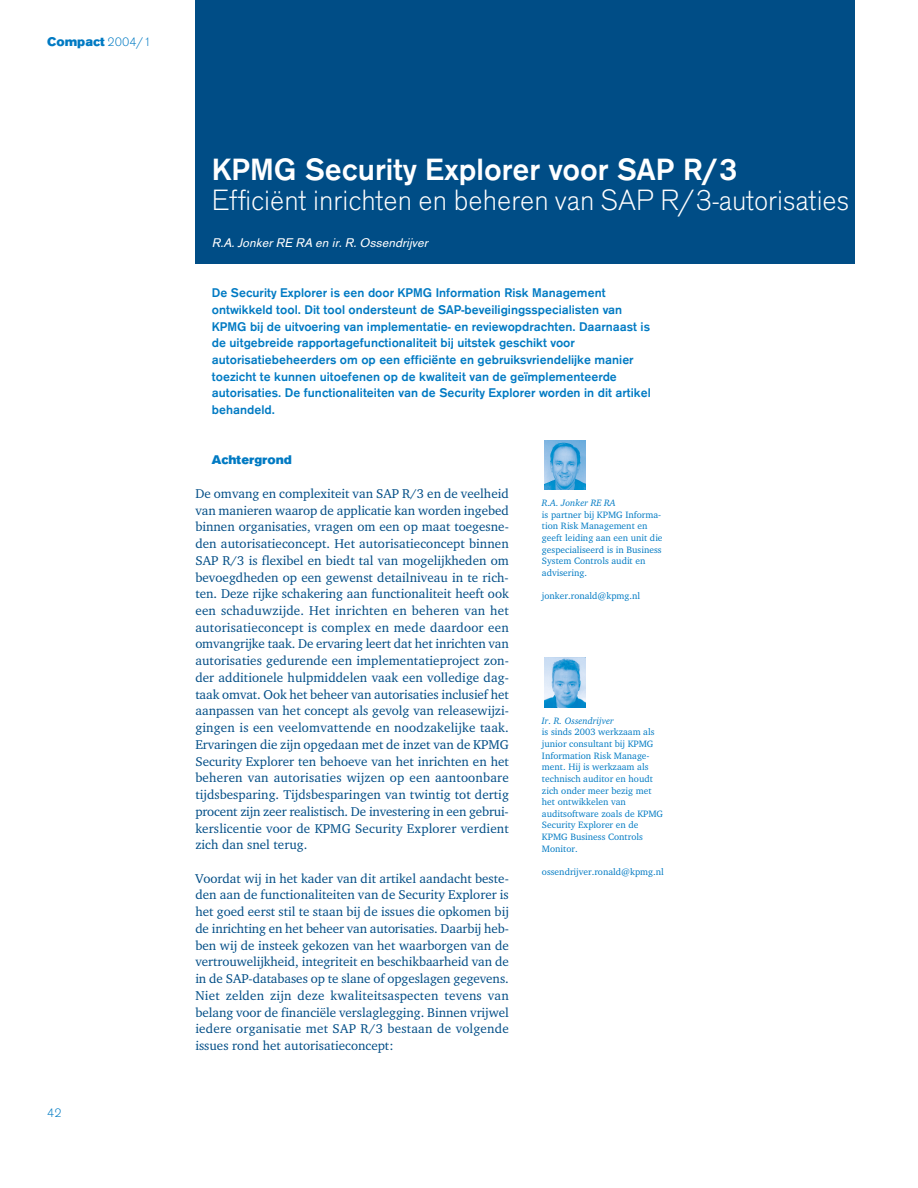
<style>
.page{position:relative;width:918px;height:1188px;background:#fff}
.page>*{position:absolute;margin:0;border:0;box-sizing:border-box;transform-origin:0 0}
.t1{font:500 31.95px "Accius T";color:#fff}
.t2{font:300 30.6px "Accius T";color:#fff}
.t3{font:13.05px/16.8px "Charter BT";letter-spacing:.01em;color:#004d86;text-align:justify}
.t4{font:500 13.05px/16.8px "Accius T";color:#007ac3}
.t5{font:italic 13.05px "Accius T";color:#fff}
.t6{font:900 13.05px "Accius T";color:#007ac3}
.t7{font:300 13.05px "Accius T";color:#007ac3}
.t8{font:9.45px/11.7px "Charter BT";color:#007ac3}
.t9{font:italic 9.45px "Charter BT";color:#007ac3}
.s1{font-weight:300}
</style>
<div class="page">
<div style="left:196px;top:0;width:659px;height:264px;background:#004d86"></div>
<img style="left:544px;top:440px;width:41px;height:50px">
<img style="left:544px;top:658px;width:41px;height:49px">
<p class="t6" style="left:47px;top:37px;width:106px">Compact <span class="s1">2004/1</span></p>
<p class="t7" style="left:47px;top:1108px;width:16px">42</p>
<h1 class="t1" style="left:212px;top:158px;width:528px">KPMG Security Explorer voor SAP R/3</h1>
<h2 class="t2" style="left:212px;top:189px;width:639px">Efficiënt inrichten en beheren van SAP R/3-autorisaties</h2>
<p class="t5" style="left:212px;top:238px;width:220px">R.A. Jonker RE RA en ir. R. Ossendrijver</p>
<p class="t4" style="left:212px;top:285px;width:440px">De Security Explorer is een door KPMG Information Risk Management ontwikkeld tool. Dit tool ondersteunt de SAP-beveiligingsspecialisten van KPMG bij de uitvoering van implementatie- en reviewopdrachten. Daarnaast is de uitgebreide rapportagefunctionaliteit bij uitstek geschikt voor autorisatiebeheerders om op een efficiënte en gebruiksvriendelijke manier toezicht te kunnen uitoefenen op de kwaliteit van de geïmplementeerde autorisaties. De functionaliteiten van de Security Explorer worden in dit artikel behandeld.</p>
<p class="t6" style="left:212px;top:456px;width:82px">Achtergrond</p>
<p class="t3" style="left:195px;top:486px;width:315px">De omvang en complexiteit van SAP R/3 en de veelheid van manieren waarop de applicatie kan worden ingebed binnen organisaties, vragen om een op maat toegesne&shy;den autorisatieconcept. Het autorisatieconcept binnen SAP R/3 is flexibel en biedt tal van mogelijkheden om bevoegdheden op een gewenst detailniveau in te rich&shy;ten. Deze rijke schakering aan functionaliteit heeft ook een schaduwzijde. Het inrichten en beheren van het autorisatieconcept is complex en mede daardoor een omvangrijke taak. De ervaring leert dat het inrichten van autorisaties gedurende een implementatieproject zon&shy;der additionele hulpmiddelen vaak een volledige dag&shy;taak omvat. Ook het beheer van autorisaties inclusief het aanpassen van het concept als gevolg van releasewijzi&shy;gingen is een veelomvattende en noodzakelijke taak.<br>Ervaringen die zijn opgedaan met de inzet van de KPMG Security Explorer ten behoeve van het inrichten en het beheren van autorisaties wijzen op een aantoonbare tijdsbesparing. Tijdsbesparingen van twintig tot dertig procent zijn zeer realistisch. De investering in een gebrui&shy;kerslicentie voor de KPMG Security Explorer verdient zich dan snel terug.</p>
<p class="t3" style="left:195px;top:871px;width:315px">Voordat wij in het kader van dit artikel aandacht beste&shy;den aan de functionaliteiten van de Security Explorer is het goed eerst stil te staan bij de issues die opkomen bij de inrichting en het beheer van autorisaties. Daarbij heb&shy;ben wij de insteek gekozen van het waarborgen van de vertrouwelijkheid, integriteit en beschikbaarheid van de in de SAP-databases op te slane of opgeslagen gegevens.<br>Niet zelden zijn deze kwaliteitsaspecten tevens van belang voor de financiële verslaglegging. Binnen vrijwel iedere organisatie met SAP R/3 bestaan de volgende issues rond het autorisatieconcept:</p>
<p class="t9" style="left:542px;top:499px;width:75px">R.A. Jonker RE RA</p>
<p class="t8" style="left:542px;top:510px;width:122px">is partner bij KPMG Informa&shy;tion Risk Management en geeft leiding aan een unit die gespecialiseerd is in Business<br>System Controls audit en advisering.</p>
<p class="t8" style="left:542px;top:591px;width:100px">jonker.ronald@kpmg.nl</p>
<p class="t9" style="left:542px;top:717px;width:73px">Ir. R. Ossendrijver</p>
<p class="t8" style="left:542px;top:727px;width:123px">is sinds 2003 werkzaam als junior consultant bij KPMG<br>Information Risk Manage&shy;ment. Hij is werkzaam als technisch auditor en houdt zich onder meer bezig met het ontwikkelen van auditsoftware zoals de KPMG<br>Security Explorer en de<br>KPMG Business Controls<br>Monitor.</p>
<p class="t8" style="left:542px;top:867px;width:123px">ossendrijver.ronald@kpmg.nl</p>
</div>
